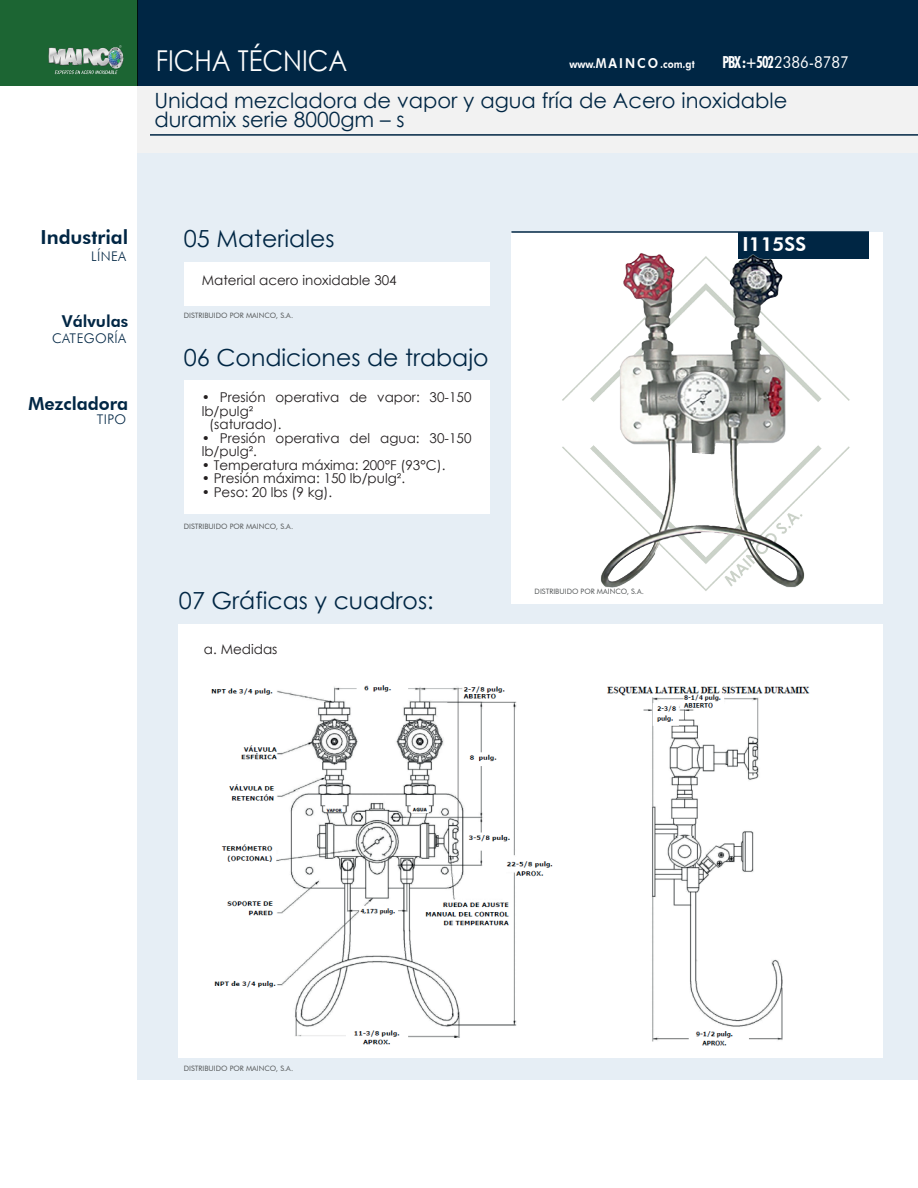
<style>
.page{position:relative;width:918px;height:1188px;background:#fff}
.page>*{position:absolute;margin:0;border:0;box-sizing:border-box;transform-origin:0 0}
.t1{font:28.8px "Century Gothic";color:#fdfdfd;scale:.89 1}
.t2{font:23.55px "Century Gothic";color:#002644}
.t3{font:21px/19.2px "Century Gothic";color:#002644}
.t4{font:800 19.35px "Futura BT";color:#002644}
.t5{font:800 19.35px "Futura BT";color:#fff}
.t6{font:800 18px "Futura BT";color:#002644}
.t7{font:16.65px "Futura BT";color:#fff;scale:.89 1}
.t8{font:800 16.35px "Futura BT";color:#002644}
.t9{font:13.5px/13.5px "Century Gothic";color:#231f20}
.t10{font:300 13.35px "Futura BT";letter-spacing:.03em;color:#002644}
.t11{font:800 11.1px "Futura BT";color:#fff;scale:.89 1}
.t12{font:7.35px "Futura BT";color:#545758}
.s1{font-size:13.65px}
.s2{font-weight:700;font-stretch:condensed}
</style>
<div class="page">
<div style="left:137px;top:15px;width:781px;height:1064px;background:#e6eef5"></div>
<div style="left:137px;top:0;width:781px;height:152px;background:#f2f2f2"></div>
<div style="left:137px;top:0;width:781px;height:85px;background:#002644"></div>
<div style="left:0;top:0;width:137px;height:85px;background:#1c6533"></div>
<img style="left:44px;top:45px;width:83px;height:41px">
<div style="left:511px;top:232px;width:372px;height:372px;background:#fff"></div>
<div style="left:739px;top:232px;width:130px;height:26px;background:#002644"></div>
<hr style="left:511px;top:231px;width:358px;height:2px;background:#002644">
<hr style="left:150px;top:134px;width:768px;height:2px;background:#002644">
<div style="left:184px;top:262px;width:305px;height:43px;background:#fff"></div>
<div style="left:179px;top:624px;width:704px;height:434px;background:#fff"></div>
<div style="left:184px;top:380px;width:305px;height:134px;background:#fff"></div>
<img style="left:562px;top:244px;width:307px;height:347px">
<img style="left:211px;top:685px;width:342px;height:360px">
<img style="left:607px;top:686px;width:203px;height:360px">
<h1 class="t1" style="left:156px;top:40px;width:217px">FICHA TÉCNICA</h1>
<p class="t11" style="left:569px;top:58px;width:142px">www.<span class="s1">M A I N C O</span> .com.gt</p>
<p class="t7" style="left:722px;top:52px;width:144px"><span class="s2">PBX :+502</span>2386-8787</p>
<h3 class="t3" style="left:155px;top:90px;width:634px">Unidad mezcladora de vapor y agua fría de Acero inoxidable duramix serie 8000gm – s</h3>
<h3 class="t4" style="left:41px;top:226px;width:89px">Industrial</h3>
<p class="t10" style="left:91px;top:248px;width:37px">LÍNEA</p>
<p class="t8" style="left:62px;top:311px;width:68px">Válvulas</p>
<p class="t10" style="left:52px;top:330px;width:76px">CATEGORÍA</p>
<h3 class="t6" style="left:29px;top:393px;width:101px">Mezcladora</h3>
<p class="t10" style="left:97px;top:411px;width:31px">TIPO</p>
<h2 class="t2" style="left:184px;top:222px;width:152px">05 Materiales</h2>
<p class="t9" style="left:202px;top:273px;width:197px">Material acero inoxidable 304</p>
<p class="t12" style="left:184px;top:311px;width:111px">DISTRIBUIDO POR MAINCO, S.A.</p>
<h2 class="t2" style="left:184px;top:341px;width:306px">06 Condiciones de trabajo</h2>
<p class="t9" style="left:202px;top:390px;width:271px">• Presión operativa de vapor: 30-150</p>
<p class="t9" style="left:202px;top:404px;width:53px">lb/pulg²</p>
<p class="t9" style="left:209px;top:417px;width:74px">(saturado).</p>
<p class="t9" style="left:202px;top:431px;width:271px">• Presión operativa del agua: 30-150 lb/pulg².</p>
<p class="t9" style="left:202px;top:458px;width:245px">• Temperatura máxima: 200°F (93°C).</p>
<p class="t9" style="left:202px;top:471px;width:205px">• Presión máxima: 150 lb/pulg².</p>
<p class="t9" style="left:202px;top:485px;width:132px">• Peso: 20 lbs (9 kg).</p>
<p class="t12" style="left:184px;top:522px;width:111px">DISTRIBUIDO POR MAINCO, S.A.</p>
<h2 class="t2" style="left:179px;top:585px;width:256px">07 Gráficas y cuadros:</h2>
<p class="t9" style="left:204px;top:643px;width:75px">a. Medidas</p>
<p class="t12" style="left:535px;top:587px;width:111px">DISTRIBUIDO POR MAINCO, S.A.</p>
<h3 class="t5" style="left:743px;top:232px;width:65px">I115SS</h3>
<p class="t12" style="left:184px;top:1064px;width:111px">DISTRIBUIDO POR MAINCO, S.A.</p>
</div>
